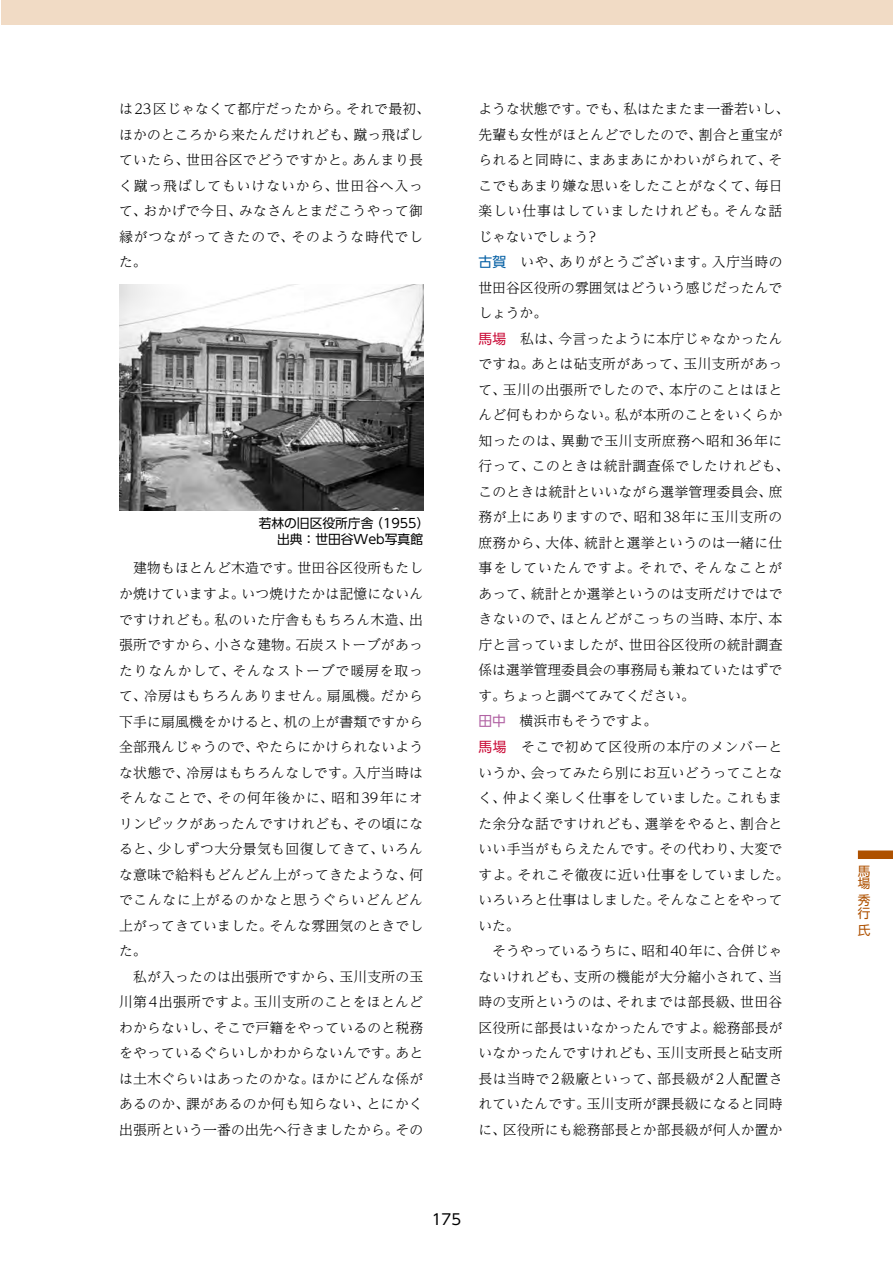
<style>
.page{position:relative;width:893px;height:1263px;background:#fff}
.page>*{position:absolute;margin:0;border:0;box-sizing:border-box;transform-origin:0 0}
.t1{font:14.85px "UD Shin Go Pro";color:#000}
.t2{font:300 13.8px/25.5px "UD Reimin Pr 6 N";letter-spacing:.015em;color:#000}
.t3{font:12.75px/15.9px "UD Shin Go Pro";color:#000}
.t4{font:12.75px/12.8px "UD Shin Go Pro";color:#ae5100}
.s1{font-family:"UD Shin Go Pro";font-weight:400;color:#005da3}
.s2{font-family:"UD Shin Go Pro";font-weight:400;color:#cb103b}
.s3{font-family:"UD Shin Go Pro";font-weight:400;color:#b162a3}
</style>
<div class="page">
<div style="left:1px;top:0;width:892px;height:24px;background:#f1dbc5"></div>
<div style="left:858px;top:850px;width:35px;height:9px;background:#ae5100"></div>
<img style="left:119px;top:284px;width:304px;height:227px">
<p class="t2" style="left:119px;top:96px;width:312px">は23区じゃなくて都庁だったから。それで最初、ほかのところから来たんだけれども、蹴っ飛ばしていたら、世田谷区でどうですかと。あんまり長く蹴っ飛ばしてもいけないから、世田谷へ入って、おかげで今日、みなさんとまだこうやって御縁がつながってきたので、そのような時代でした。</p>
<p class="t3" style="left:277px;top:515px;width:154px;text-indent:-18px">若林の旧区役所庁舎（1955）出典：世田谷Web写真館</p>
<p class="t2" style="left:119px;top:555px;width:306px">　建物もほとんど木造です。世田谷区役所もたしか焼けていますよ。いつ焼けたかは記憶にないんですけれども。私のいた庁舎ももちろん木造、出張所ですから、小さな建物。石炭ストーブがあったりなんかして、そんなストーブで暖房を取って、冷房はもちろんありません。扇風機。だから下手に扇風機をかけると、机の上が書類ですから全部飛んじゃうので、やたらにかけられないような状態で、冷房はもちろんなしです。入庁当時はそんなことで、その何年後かに、昭和39年にオリンピックがあったんですけれども、その頃になると、少しずつ大分景気も回復してきて、いろんな意味で給料もどんどん上がってきたような、何でこんなに上がるのかなと思うぐらいどんどん上がってきていました。そんな雰囲気のときでした。<br>　私が入ったのは出張所ですから、玉川支所の玉川第4出張所ですよ。玉川支所のことをほとんどわからないし、そこで戸籍をやっているのと税務をやっているぐらいしかわからないんです。あとは土木ぐらいはあったのかな。ほかにどんな係があるのか、課があるのか何も知らない、とにかく出張所という一番の出先へ行きましたから。その</p>
<p class="t2" style="left:478px;top:96px;width:312px">ような状態です。でも、私はたまたま一番若いし、先輩も女性がほとんどでしたので、割合と重宝がられると同時に、まあまあにかわいがられて、そこでもあまり嫌な思いをしたことがなくて、毎日楽しい仕事はしていましたけれども。そんな話じゃないでしょう?<br><span class="s1">古賀</span>　いや、ありがとうございます。入庁当時の世田谷区役所の雰囲気はどういう感じだったんでしょうか。<br><span class="s2">馬場</span>　私は、今言ったように本庁じゃなかったんですね。あとは砧支所があって、玉川支所があって、玉川の出張所でしたので、本庁のことはほとんど何もわからない。私が本所のことをいくらか知ったのは、異動で玉川支所庶務へ昭和36年に行って、このときは統計調査係でしたけれども、このときは統計といいながら選挙管理委員会、庶務が上にありますので、昭和38年に玉川支所の庶務から、大体、統計と選挙というのは一緒に仕事をしていたんですよ。それで、そんなことがあって、統計とか選挙というのは支所だけではできないので、ほとんどがこっちの当時、本庁、本庁と言っていましたが、世田谷区役所の統計調査係は選挙管理委員会の事務局も兼ねていたはずです。ちょっと調べてみてください。<br><span class="s3">田中</span>　横浜市もそうですよ。<br><span class="s2">馬場</span>　そこで初めて区役所の本庁のメンバーというか、会ってみたら別にお互いどうってことなく、仲よく楽しく仕事をしていました。これもまた余分な話ですけれども、選挙をやると、割合といい手当がもらえたんです。その代わり、大変ですよ。それこそ徹夜に近い仕事をしていました。いろいろと仕事はしました。そんなことをやっていた。<br>　そうやっているうちに、昭和40年に、合併じゃないけれども、支所の機能が大分縮小されて、当時の支所というのは、それまでは部長級、世田谷区役所に部長はいなかったんですよ。総務部長がいなかったんですけれども、玉川支所長と砧支所長は当時で2級廠といって、部長級が2人配置されていたんです。玉川支所が課長級になると同時に、区役所にも総務部長とか部長級が何人か置か</p>
<p class="t1" style="left:432px;top:1207px;width:31px">175</p>
<p class="t4" style="left:858px;top:864px;width:14px">馬場</p>
<p class="t4" style="left:858px;top:894px;width:14px">秀行</p>
<p class="t4" style="left:858px;top:923px;width:14px">氏</p>
</div>
